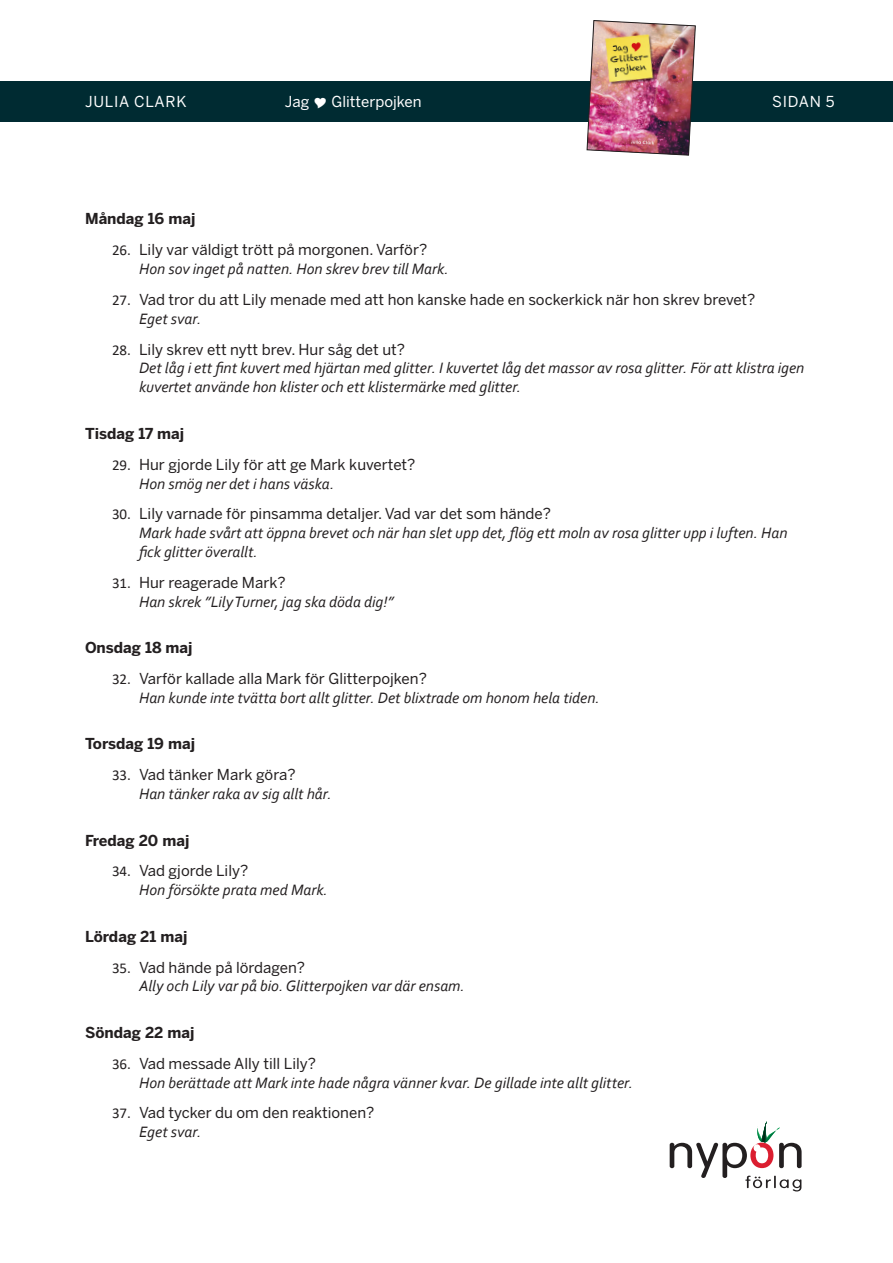
<style>
.page{position:relative;width:893px;height:1263px;background:#fff}
.page>*{position:absolute;margin:0;border:0;box-sizing:border-box;transform-origin:0 0}
.Svar__Lärarmaterial{font:italic 15.75px/18.9px "Corbel";color:#231f20}
.t1{font:15px "Benton Sans";color:#231f20}
.Mellanrubik{font:700 15px "Benton Sans";color:#231f20}
.t2{font:15px "Benton Sans";color:#fff}
.t3{font:15px "Benton Sans";letter-spacing:.05em;color:#fff}
.s1{font-family:"Calibri"}
</style>
<div class="page">
<div style="left:0;top:81px;width:893px;height:40px;background:#002b32"></div>
<svg style="left:670px;top:1121px;width:132px;height:70px"></svg>
<img style="left:586px;top:20px;width:110px;height:136px">
<p class="t3" style="left:85px;top:93px;width:103px">JULIA CLARK</p>
<p class="t2" style="left:285px;top:93px;width:26px">Jag</p>
<p class="t2" style="left:331px;top:93px;width:92px">Glitterpojken</p>
<p class="t2" style="left:772px;top:93px;width:64px">SIDAN 5</p>
<p class="Mellanrubik" style="left:85px;top:210px;width:112px">Måndag 16 maj</p>
<p class="t1" style="left:112px;top:241px;width:317px"><span class="s1">26.</span> Lily var väldigt trött på morgonen. Varför?</p>
<p class="Svar__Lärarmaterial" style="left:139px;top:259px;width:311px">Hon sov inget på natten. Hon skrev brev till Mark.</p>
<p class="t1" style="left:112px;top:291px;width:645px"><span class="s1">27.</span> Vad tror du att Lily menade med att hon kanske hade en sockerkick när hon skrev brevet?</p>
<p class="Svar__Lärarmaterial" style="left:139px;top:309px;width:64px">Eget svar.</p>
<p class="t1" style="left:112px;top:340px;width:295px"><span class="s1">28.</span> Lily skrev ett nytt brev. Hur såg det ut?</p>
<p class="Svar__Lärarmaterial" style="left:139px;top:358px;width:667px">Det låg i ett fint kuvert med hjärtan med glitter. I kuvertet låg det massor av rosa glitter. För att klistra igen kuvertet använde hon klister och ett klistermärke med glitter.</p>
<p class="Mellanrubik" style="left:85px;top:425px;width:101px">Tisdag 17 maj</p>
<p class="t1" style="left:112px;top:455px;width:305px"><span class="s1">29.</span> Hur gjorde Lily för att ge Mark kuvertet?</p>
<p class="Svar__Lärarmaterial" style="left:139px;top:473px;width:197px">Hon smög ner det i hans väska.</p>
<p class="t1" style="left:112px;top:505px;width:441px"><span class="s1">30.</span> Lily varnade för pinsamma detaljer. Vad var det som hände?</p>
<p class="Svar__Lärarmaterial" style="left:139px;top:523px;width:650px">Mark hade svårt att öppna brevet och när han slet upp det, flög ett moln av rosa glitter upp i luften. Han fick glitter överallt.</p>
<p class="t1" style="left:112px;top:574px;width:175px"><span class="s1">31.</span> Hur reagerade Mark?</p>
<p class="Svar__Lärarmaterial" style="left:139px;top:592px;width:256px">Han skrek ”Lily Turner, jag ska döda dig!”</p>
<p class="Mellanrubik" style="left:85px;top:639px;width:109px">Onsdag 18 maj</p>
<p class="t1" style="left:112px;top:670px;width:316px"><span class="s1">32.</span> Varför kallade alla Mark för Glitterpojken?</p>
<p class="Svar__Lärarmaterial" style="left:139px;top:688px;width:462px">Han kunde inte tvätta bort allt glitter. Det blixtrade om honom hela tiden.</p>
<p class="Mellanrubik" style="left:85px;top:735px;width:112px">Torsdag 19 maj</p>
<p class="t1" style="left:112px;top:766px;width:185px"><span class="s1">33.</span> Vad tänker Mark göra?</p>
<p class="Svar__Lärarmaterial" style="left:139px;top:784px;width:194px">Han tänker raka av sig allt hår.</p>
<p class="Mellanrubik" style="left:85px;top:831px;width:106px">Fredag 20 maj</p>
<p class="t1" style="left:112px;top:862px;width:138px"><span class="s1">34.</span> Vad gjorde Lily?</p>
<p class="Svar__Lärarmaterial" style="left:139px;top:880px;width:190px">Hon försökte prata med Mark.</p>
<p class="Mellanrubik" style="left:85px;top:928px;width:104px">Lördag 21 maj</p>
<p class="t1" style="left:112px;top:958px;width:195px"><span class="s1">35.</span> Vad hände på lördagen?</p>
<p class="Svar__Lärarmaterial" style="left:139px;top:976px;width:327px">Ally och Lily var på bio. Glitterpojken var där ensam.</p>
<p class="Mellanrubik" style="left:85px;top:1024px;width:111px">Söndag 22 maj</p>
<p class="t1" style="left:112px;top:1054px;width:206px"><span class="s1">36.</span> Vad messade Ally till Lily?</p>
<p class="Svar__Lärarmaterial" style="left:139px;top:1072px;width:495px">Hon berättade att Mark inte hade några vänner kvar. De gillade inte allt glitter.</p>
<p class="t1" style="left:112px;top:1104px;width:264px"><span class="s1">37.</span> Vad tycker du om den reaktionen?</p>
<p class="Svar__Lärarmaterial" style="left:139px;top:1122px;width:64px">Eget svar.</p>
</div>
